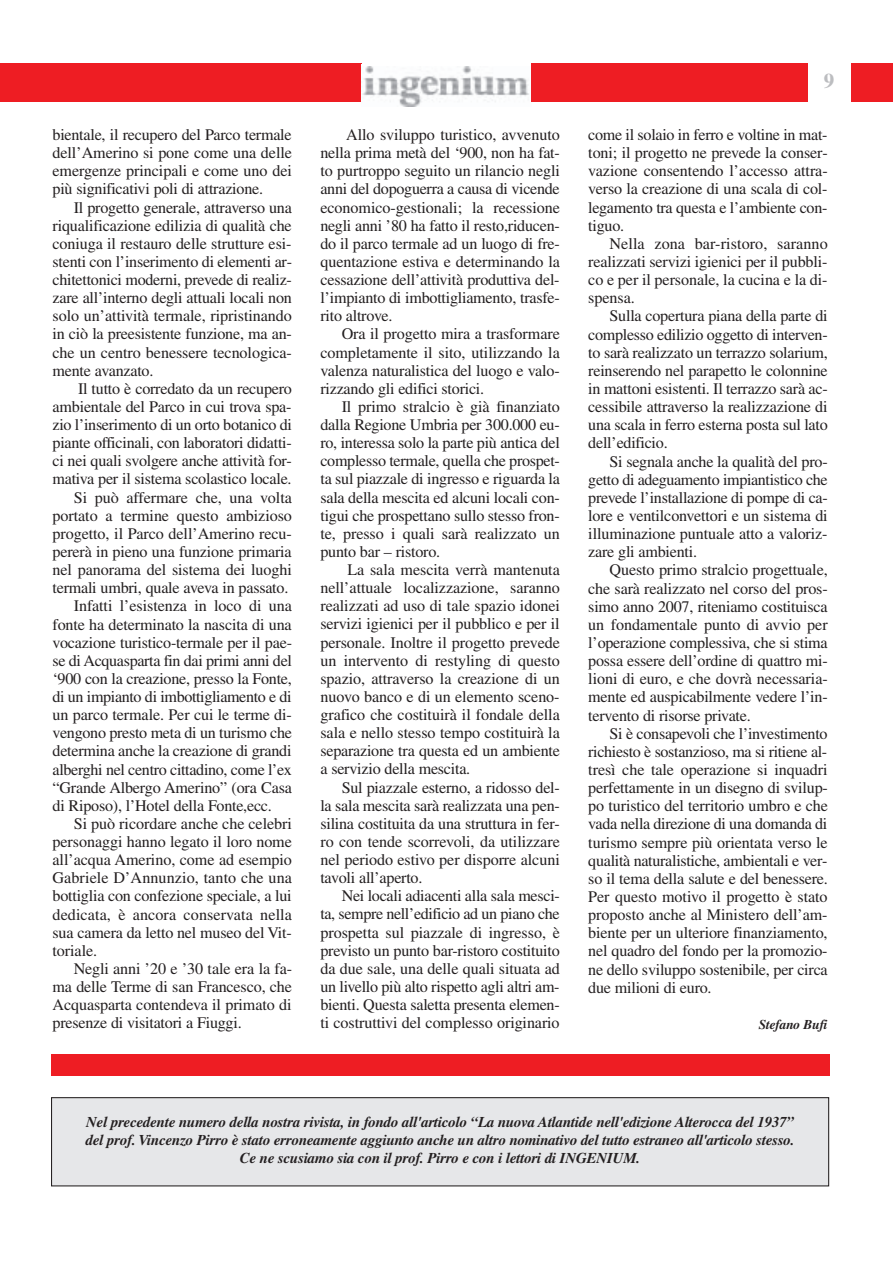
<style>
.page{position:relative;width:893px;height:1263px;background:#fff}
.page>*{position:absolute;margin:0;border:0;box-sizing:border-box;transform-origin:0 0}
.t1{font:700 21px "Times";color:#bcbdc0}
.t2{font:16.2px/18.1px "Times";letter-spacing:-.015em;color:#231f20;text-align:justify}
.t3{font:16.2px "Times";letter-spacing:.005em;color:#231f20}
.t4{font:italic 700 15px/18px "Times";letter-spacing:-.015em;color:#231f20;text-align:center}
.t5{font:italic 700 13.5px "Times";letter-spacing:-.015em;color:#231f20}
</style>
<div class="page">
<div style="left:0;top:64px;width:361px;height:38px;background:#ee1d23"></div>
<img style="left:362px;top:67px;width:167px;height:40px">
<div style="left:531px;top:64px;width:277px;height:38px;background:#ee1d23"></div>
<div style="left:850px;top:64px;width:43px;height:38px;background:#ee1d23"></div>
<div style="left:52px;top:1098px;width:777px;height:88px;background:#e6e7e9"></div>
<div style="left:51px;top:1097px;width:778px;height:89px;border:1px solid #231f20"></div>
<div style="left:51px;top:1054px;width:778px;height:22px;background:#ee1d23"></div>
<p class="t2" style="left:53px;top:127px;width:241px">bientale, il recupero del Parco termale dell’Amerino si pone come una delle emergenze principali e come uno dei più significativi poli di attrazione.</p>
<p class="t2" style="left:53px;top:200px;width:241px;text-indent:21px">Il progetto generale, attraverso una riqualificazione edilizia di qualità che coniuga il restauro delle strutture esi&shy;stenti con l’inserimento di elementi ar&shy;chitettonici moderni, prevede di realiz&shy;zare all’interno degli attuali locali non solo un’attività termale, ripristinando in ciò la preesistente funzione, ma an&shy;che un centro benessere tecnologica&shy;mente avanzato.</p>
<p class="t2" style="left:78px;top:381px;width:215px">Il tutto è corredato da un recupero</p>
<p class="t2" style="left:53px;top:399px;width:241px">ambientale del Parco in cui trova spa-</p>
<p class="t2" style="left:53px;top:417px;width:241px">zio l’inserimento di un orto botanico di</p>
<p class="t2" style="left:53px;top:435px;width:241px">piante officinali, con laboratori didatti-</p>
<p class="t2" style="left:53px;top:453px;width:241px">ci nei quali svolgere anche attività for-</p>
<p class="t2" style="left:53px;top:472px;width:241px">mativa per il sistema scolastico locale.</p>
<p class="t2" style="left:74px;top:490px;width:220px">Si può affermare che, una volta</p>
<p class="t2" style="left:53px;top:508px;width:241px">portato a termine questo ambizioso</p>
<p class="t2" style="left:53px;top:526px;width:241px">progetto, il Parco dell’Amerino recu-</p>
<p class="t2" style="left:53px;top:544px;width:241px">pererà in pieno una funzione primaria</p>
<p class="t2" style="left:53px;top:562px;width:241px">nel panorama del sistema dei luoghi</p>
<p class="t2" style="left:53px;top:580px;width:237px">termali umbri, quale aveva in passato.</p>
<p class="t2" style="left:74px;top:598px;width:220px">Infatti l’esistenza in loco di una</p>
<p class="t2" style="left:53px;top:617px;width:241px">fonte ha determinato la nascita di una</p>
<p class="t2" style="left:53px;top:635px;width:241px">vocazione turistico-termale per il pae-</p>
<p class="t2" style="left:53px;top:653px;width:241px">se di Acquasparta fin dai primi anni del</p>
<p class="t2" style="left:53px;top:671px;width:241px">‘900 con la creazione, presso la Fonte,</p>
<p class="t2" style="left:53px;top:689px;width:241px">di un impianto di imbottigliamento e di</p>
<p class="t2" style="left:53px;top:707px;width:241px">un parco termale. Per cui le terme di-</p>
<p class="t2" style="left:53px;top:725px;width:241px">vengono presto meta di un turismo che</p>
<p class="t2" style="left:53px;top:743px;width:241px">determina anche la creazione di grandi</p>
<p class="t2" style="left:53px;top:762px;width:241px">alberghi nel centro cittadino, come l’ex</p>
<p class="t2" style="left:53px;top:780px;width:241px">“Grande Albergo Amerino” (ora Casa</p>
<p class="t2" style="left:53px;top:798px;width:221px">di Riposo), l’Hotel della Fonte,ecc.</p>
<p class="t2" style="left:74px;top:816px;width:220px">Si può ricordare anche che celebri</p>
<p class="t2" style="left:53px;top:834px;width:241px">personaggi hanno legato il loro nome</p>
<p class="t2" style="left:53px;top:852px;width:241px">all’acqua Amerino, come ad esempio</p>
<p class="t3" style="left:53px;top:872px;width:241px">Gabriele D’Annunzio, tanto che una</p>
<p class="t2" style="left:53px;top:888px;width:241px">bottiglia con confezione speciale, a lui</p>
<p class="t3" style="left:53px;top:908px;width:241px">dedicata, è ancora conservata nella</p>
<p class="t2" style="left:53px;top:925px;width:241px">sua camera da letto nel museo del Vit-</p>
<p class="t2" style="left:53px;top:943px;width:46px">toriale.</p>
<p class="t2" style="left:74px;top:961px;width:220px">Negli anni ’20 e ’30 tale era la fa-</p>
<p class="t2" style="left:53px;top:979px;width:241px">ma delle Terme di san Francesco, che</p>
<p class="t2" style="left:53px;top:997px;width:241px">Acquasparta contendeva il primato di</p>
<p class="t2" style="left:53px;top:1015px;width:191px">presenze di visitatori a Fiuggi.</p>
<p class="t2" style="left:320px;top:127px;width:241px;text-indent:26px">Allo sviluppo turistico, avvenuto nella prima metà del ‘900, non ha fat&shy;to purtroppo seguito un rilancio negli anni del dopoguerra a causa di vicende economico-gestionali; la recessione negli anni ’80 ha fatto il resto,riducen&shy;do il parco termale ad un luogo di fre&shy;quentazione estiva e determinando la cessazione dell’attività produttiva del&shy;l’impianto di imbottigliamento, trasfe&shy;rito altrove.</p>
<p class="t2" style="left:320px;top:327px;width:241px;text-indent:21px">Ora il progetto mira a trasformare completamente il sito, utilizzando la valenza naturalistica del luogo e valo&shy;rizzando gli edifici storici.</p>
<p class="t2" style="left:320px;top:399px;width:241px;text-indent:21px">Il primo stralcio è già finanziato dalla Regione Umbria per 300.000 eu&shy;ro, interessa solo la parte più antica del complesso termale, quella che prospet&shy;ta sul piazzale di ingresso e riguarda la sala della mescita ed alcuni locali con&shy;tigui che prospettano sullo stesso fron&shy;te, presso i quali sarà realizzato un punto bar – ristoro.</p>
<p class="t2" style="left:320px;top:562px;width:241px;text-indent:27px">La sala mescita verrà mantenuta nell’attuale localizzazione, saranno realizzati ad uso di tale spazio idonei servizi igienici per il pubblico e per il personale. Inoltre il progetto prevede un intervento di restyling di questo spazio, attraverso la creazione di un nuovo banco e di un elemento sceno&shy;grafico che costituirà il fondale della sala e nello stesso tempo costituirà la separazione tra questa ed un ambiente a servizio della mescita.</p>
<p class="t2" style="left:320px;top:780px;width:241px;text-indent:21px">Sul piazzale esterno, a ridosso del&shy;la sala mescita sarà realizzata una pen&shy;silina costituita da una struttura in fer&shy;ro con tende scorrevoli, da utilizzare nel periodo estivo per disporre alcuni tavoli all’aperto.</p>
<p class="t2" style="left:320px;top:888px;width:241px;text-indent:21px">Nei locali adiacenti alla sala mesci&shy;ta, sempre nell’edificio ad un piano che prospetta sul piazzale di ingresso, è previsto un punto bar-ristoro costituito da due sale, una delle quali situata ad un livello più alto rispetto agli altri am&shy;bienti. Questa saletta presenta elemen&shy;ti costruttivi del complesso originario</p>
<p class="t1" style="left:824px;top:74px;width:12px">9</p>
<p class="t2" style="left:588px;top:127px;width:241px">come il solaio in ferro e voltine in mat&shy;toni; il progetto ne prevede la conser&shy;vazione consentendo l’accesso attra&shy;verso la creazione di una scala di col&shy;legamento tra questa e l’ambiente con&shy;tiguo.</p>
<p class="t2" style="left:588px;top:236px;width:241px;text-indent:21px">Nella zona bar-ristoro, saranno realizzati servizi igienici per il pubbli&shy;co e per il personale, la cucina e la di&shy;spensa.</p>
<p class="t2" style="left:588px;top:308px;width:241px;text-indent:21px">Sulla copertura piana della parte di complesso edilizio oggetto di interven&shy;to sarà realizzato un terrazzo solarium, reinserendo nel parapetto le colonnine in mattoni esistenti. Il terrazzo sarà ac&shy;cessibile attraverso la realizzazione di una scala in ferro esterna posta sul lato dell’edificio.</p>
<p class="t2" style="left:588px;top:454px;width:241px;text-indent:21px">Si segnala anche la qualità del pro&shy;getto di adeguamento impiantistico che prevede l’installazione di pompe di ca&shy;lore e ventilconvettori e un sistema di illuminazione puntuale atto a valoriz&shy;zare gli ambienti.</p>
<p class="t2" style="left:588px;top:562px;width:241px;text-indent:21px">Questo primo stralcio progettuale, che sarà realizzato nel corso del pros&shy;simo anno 2007, riteniamo costituisca un fondamentale punto di avvio per l’operazione complessiva, che si stima possa essere dell’ordine di quattro mi&shy;lioni di euro, e che dovrà necessaria&shy;mente ed auspicabilmente vedere l’in&shy;tervento di risorse private.</p>
<p class="t2" style="left:588px;top:726px;width:241px;text-indent:21px">Si è consapevoli che l’investimento richiesto è sostanzioso, ma si ritiene al&shy;tresì che tale operazione si inquadri perfettamente in un disegno di svilup&shy;po turistico del territorio umbro e che vada nella direzione di una domanda di turismo sempre più orientata verso le qualità naturalistiche, ambientali e ver&shy;so il tema della salute e del benessere.<br>Per questo motivo il progetto è stato proposto anche al Ministero dell’am&shy;biente per un ulteriore finanziamento, nel quadro del fondo per la promozio&shy;ne dello sviluppo sostenibile, per circa due milioni di euro.</p>
<p class="t5" style="left:759px;top:1019px;width:70px">Stefano Bufi</p>
<p class="t4" style="left:86px;top:1114px;width:710px">Nel precedente numero della nostra rivista, in fondo all'articolo “La nuova Atlantide nell'edizione Alterocca del 1937” del prof. Vincenzo Pirro è stato erroneamente aggiunto anche un altro nominativo del tutto estraneo all'articolo stesso.<br>Ce ne scusiamo sia con il prof. Pirro e con i lettori di INGENIUM.</p>
</div>
